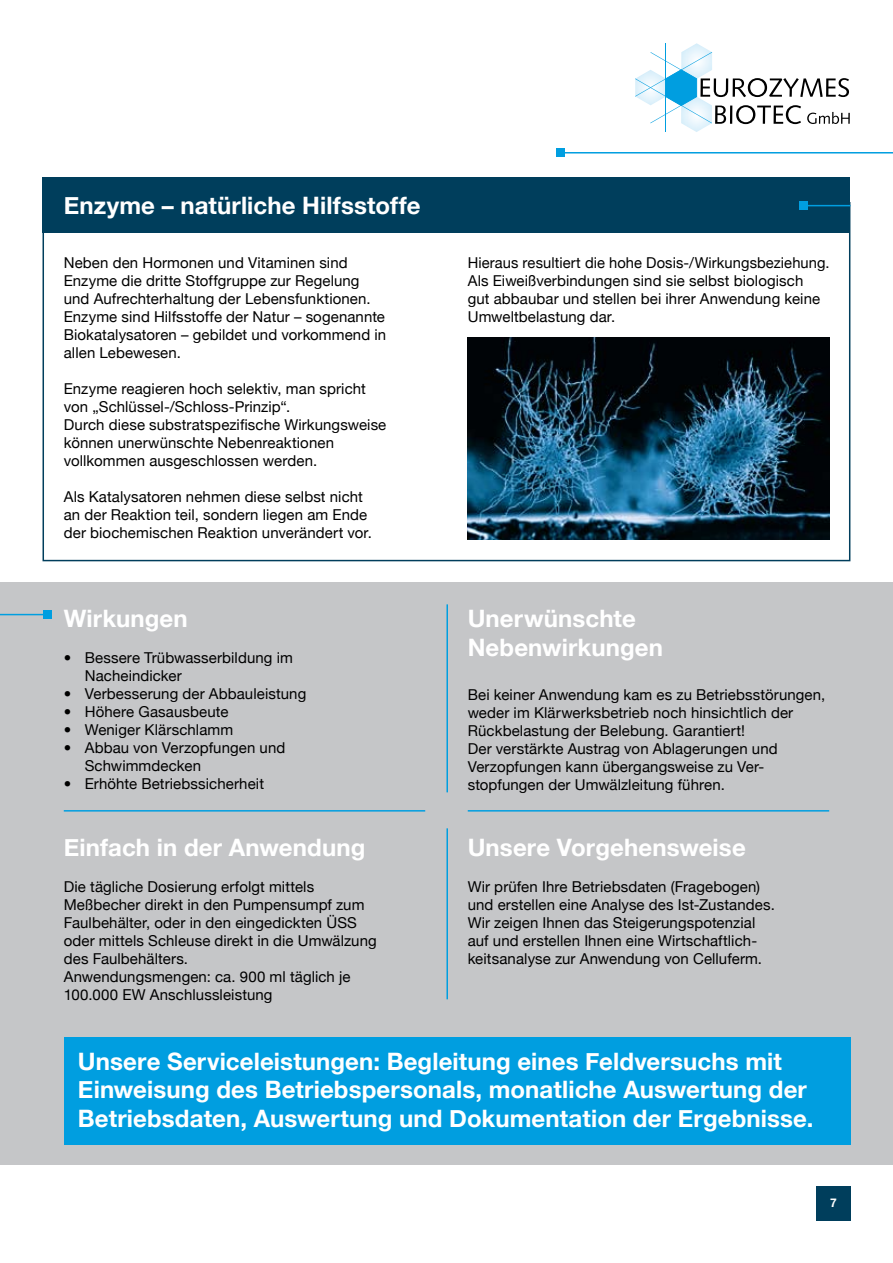
<style>
.page{position:relative;width:893px;height:1263px;background:#fff}
.page>*{position:absolute;margin:0;border:0;box-sizing:border-box;transform-origin:0 0}
.t1{font:700 24px/28.8px "Helvetica Neue";letter-spacing:.005em;color:#fff}
.t2{font:15px/18px "Helvetica Neue";letter-spacing:.005em;color:#000}
.t3{font:700 12px "Helvetica Neue";color:#fff}
</style>
<div class="page">
<div style="left:816px;top:1186px;width:34px;height:34px;background:#003e5c"></div>
<div style="left:0;top:583px;width:893px;height:582px;background:#c5c6c8"></div>
<div style="left:43px;top:178px;width:807px;height:55px;background:#003e5c"></div>
<div style="left:43px;top:202px;width:807px;height:359px;border:2px solid #003e5c"></div>
<hr style="left:0;top:614px;width:48px;height:1px;background:#009ee0">
<div style="left:43px;top:610px;width:9px;height:9px;background:#009ee0"></div>
<hr style="left:803px;top:205px;width:47px;height:1px;background:#009ee0">
<div style="left:799px;top:201px;width:8px;height:9px;background:#009ee0"></div>
<img style="left:665px;top:43px;width:46px;height:89px">
<hr style="left:666px;top:43px;width:1px;height:89px;background:#009ee0">
<svg style="left:635px;top:52px;width:215px;height:72px"></svg>
<hr style="left:560px;top:152px;width:333px;height:1px;background:#009ee0">
<div style="left:556px;top:148px;width:9px;height:9px;background:#009ee0"></div>
<div style="left:64px;top:1037px;width:786px;height:107px;background:#009ee0"></div>
<hr style="left:64px;top:810px;width:361px;height:1px;background:#009ee0">
<hr style="left:468px;top:810px;width:361px;height:1px;background:#009ee0">
<hr style="left:446px;top:604px;width:2px;height:188px;background:#009ee0">
<hr style="left:446px;top:828px;width:2px;height:171px;background:#009ee0">
<img style="left:468px;top:337px;width:361px;height:202px">
<h1 class="t1" style="left:64px;top:191px;width:358px">Enzyme – natürliche Hilfsstoffe</h1>
<p class="t2" style="left:64px;top:254px;width:324px">Neben den Hormonen und Vitaminen sind Enzyme die dritte Stoffgruppe zur Regelung und Aufrechterhaltung der Lebensfunktionen.<br>Enzyme sind Hilfsstoffe der Natur – sogenannte Biokatalysatoren – gebildet und vorkommend in allen Lebewesen.</p>
<p class="t2" style="left:64px;top:380px;width:324px">Enzyme reagieren hoch selektiv, man spricht von „Schlüssel-/Schloss-Prinzip“.<br>Durch diese substratspezifische Wirkungsweise können unerwünschte Nebenreaktionen vollkommen ausgeschlossen werden.</p>
<p class="t2" style="left:64px;top:488px;width:310px">Als Katalysatoren nehmen diese selbst nicht an der Reaktion teil, sondern liegen am Ende der biochemischen Reaktion unverändert vor.</p>
<h1 class="t1" style="left:64px;top:604px;width:125px">Wirkungen</h1>
<p class="t2" style="left:85px;top:648px;width:210px;text-indent:-21px">• Bessere Trübwasserbildung im<br>Nacheindicker</p>
<p class="t2" style="left:64px;top:684px;width:244px">• Verbesserung der Abbauleistung</p>
<p class="t2" style="left:64px;top:702px;width:166px">• Höhere Gasausbeute</p>
<p class="t2" style="left:64px;top:720px;width:171px">• Weniger Klärschlamm</p>
<p class="t2" style="left:85px;top:738px;width:202px;text-indent:-21px">• Abbau von Verzopfungen und<br>Schwimmdecken</p>
<p class="t2" style="left:64px;top:774px;width:202px">• Erhöhte Betriebssicherheit</p>
<h1 class="t1" style="left:64px;top:833px;width:303px">Einfach in der Anwendung</h1>
<p class="t2" style="left:64px;top:877px;width:314px">Die tägliche Dosierung erfolgt mittels Meßbecher direkt in den Pumpensumpf zum Faulbehälter, oder in den eingedickten ÜSS oder mittels Schleuse direkt in die Umwälzung des Faulbehälters.<br>Anwendungsmengen: ca. 900 ml täglich je 100.000 EW Anschlussleistung</p>
<p class="t2" style="left:468px;top:254px;width:363px">Hieraus resultiert die hohe Dosis-/Wirkungsbeziehung.<br>Als Eiweißverbindungen sind sie selbst biologisch<br>gut abbaubar und stellen bei ihrer Anwendung keine Umweltbelastung dar.</p>
<h1 class="t1" style="left:468px;top:604px;width:197px">Unerwünschte<br>Nebenwirkungen</h1>
<p class="t2" style="left:468px;top:685px;width:359px">Bei keiner Anwendung kam es zu Betriebsstörungen, weder im Klärwerksbetrieb noch hinsichtlich der Rückbelastung der Belebung. Garantiert!<br>Der verstärkte Austrag von Ablagerungen und Verzopfungen kann übergangsweise zu Ver&shy;stopfungen der Umwälzleitung führen.</p>
<h1 class="t1" style="left:468px;top:833px;width:279px">Unsere Vorgehensweise</h1>
<p class="t2" style="left:468px;top:877px;width:309px">Wir prüfen Ihre Betriebsdaten (Fragebogen) und erstellen eine Analyse des Ist-Zustandes.<br>Wir zeigen Ihnen das Steigerungspotenzial auf und erstellen Ihnen eine Wirtschaftlich&shy;keitsanalyse zur Anwendung von Celluferm.</p>
<h1 class="t1" style="left:78px;top:1046px;width:737px">Unsere Serviceleistungen: Begleitung eines Feldversuchs mit<br>Einweisung des Betriebspersonals, monatliche Auswertung der<br>Betriebsdaten, Auswertung und Dokumentation der Ergebnisse.</h1>
<p class="t3" style="left:830px;top:1196px;width:8px">7</p>
</div>
